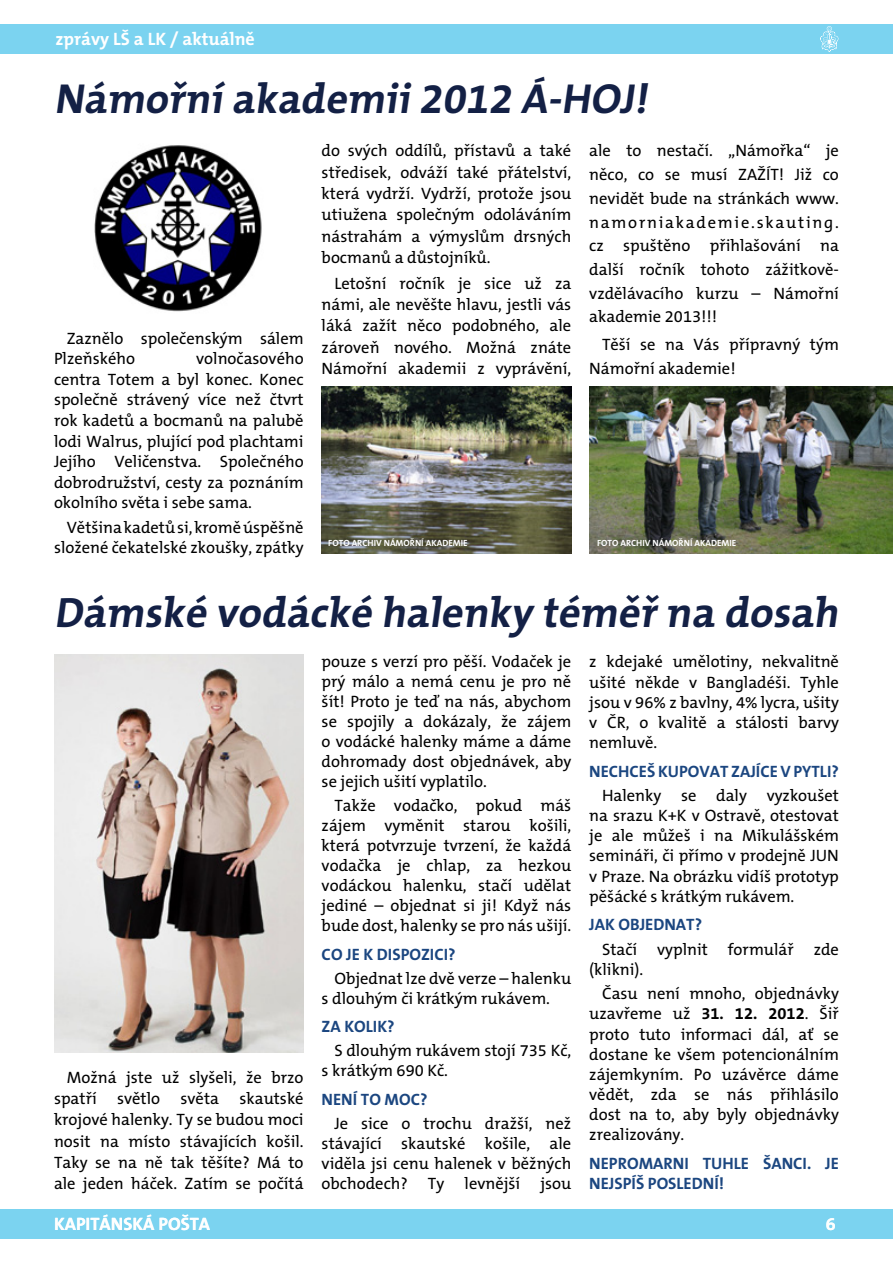
<style>
.page{position:relative;width:893px;height:1263px;background:#fff}
.page>*{position:absolute;margin:0;border:0;box-sizing:border-box;transform-origin:0 0}
.t1{font:700 42.6px "The Mix CE B7";color:#132045}
.t2{font:700 42.15px "The Mix CE B7";color:#132045}
.t3{font:700 18px "The Mix CE B7";color:#fff}
.t4{font:16.5px/20px "The Mix CE B5 Plain";color:#000;text-align:justify}
.t5{font:700 16.5px "The Mix CE B7";color:#1b4680}
.t6{font:700 9px "The Mix CE B7";color:#fff}
.s1{font-family:"The Mix CE B7";font-weight:700}
</style>
<div class="page">
<div style="left:0;top:1209px;width:893px;height:30px;background:#7bd3f0"></div>
<div style="left:0;top:24px;width:893px;height:30px;background:#7bd3f0"></div>
<svg style="left:820px;top:26px;width:19px;height:26px"></svg>
<img style="left:94px;top:145px;width:168px;height:167px">
<img style="left:322px;top:387px;width:249px;height:166px">
<img style="left:589px;top:387px;width:304px;height:166px">
<img style="left:54px;top:654px;width:250px;height:399px">
<p class="t3" style="left:55px;top:29px;width:201px">ZPRÁVY LŠ A LK / AKTUÁLNĚ</p>
<h2 class="t2" style="left:54px;top:75px;width:602px">NÁMOŘNÍAKADEMII2012 Á-HOJ!</h2>
<p class="t4" style="left:54px;top:329px;width:251px;line-height:20.5px;text-indent:13px">Zaznělo společenským sálem<br>Plzeňského</p>
<p class="t4" style="left:54px;top:349px;width:251px;line-height:20.5px;text-indent:142px">volnočasového centra Totem a byl konec. Konec společně strávený více než čtvrt rok kadetů a bocmanů na palubě lodi Walrus, plující pod plachtami Jejího Veličenstva. Společného dobrodružství, cesty za poznáním okolního světa i sebe sama.</p>
<p class="t4" style="left:54px;top:518px;width:251px;line-height:20.5px;text-align:right">Většina kadetů si, kromě úspěšně složené čekatelské zkoušky, zpátky</p>
<p class="t4" style="left:322px;top:141px;width:251px;line-height:21.3px">do svých oddílů, přístavů a také středisek, odváží také přátelství, která vydrží. Vydrží, protože jsou utiužena společným odoláváním nástrahám a výmyslům drsných bocmanů a důstojníků.</p>
<p class="t4" style="left:322px;top:273px;width:251px;line-height:21.3px;text-indent:13px">Letošní ročník je sice už za námi, ale nevěšte hlavu, jestli vás láká zažít něco podobného, ale zároveň nového. Možná znáte Námořní akademii z vyprávění,</p>
<p class="t4" style="left:589px;top:140px;width:251px;line-height:23.7px">ale to nestačí. „Námořka“ je něco, co se musí ZAŽÍT! Již co nevidět bude na stránkách www. namorniakademie.skauting. cz spuštěno přihlašování na další ročník tohoto zážitkově&shy;vzdělávacího kurzu – Námořní akademie 2013!!!</p>
<p class="t4" style="left:589px;top:334px;width:251px;line-height:23.7px;text-indent:13px">Těší se na Vás přípravný tým<br>Námořní akademie!</p>
<p class="t6" style="left:328px;top:538px;width:45px">FOTO ARCHIV</p>
<p class="t6" style="left:384px;top:538px;width:14px">NÁMO</p>
<p class="t6" style="left:410px;top:538px;width:23px">ŘNÍ AKAD</p>
<p class="t6" style="left:448px;top:538px;width:21px">EMIE</p>
<p class="t6" style="left:597px;top:538px;width:45px">FOTO ARCHIV</p>
<p class="t6" style="left:652px;top:538px;width:14px">NÁMO</p>
<p class="t6" style="left:679px;top:538px;width:23px">ŘNÍ AKAD</p>
<p class="t6" style="left:717px;top:538px;width:21px">EMIE</p>
<h1 class="t1" style="left:54px;top:588px;width:793px">DÁMSKÉ VODÁCKÉ HALENKY TÉMĚŘ NA DOSAH</h1>
<p class="t4" style="left:54px;top:1068px;width:251px;line-height:21.1px;text-indent:13px">Možná jste už slyšeli, že brzo spatří světlo světa skautské krojové halenky. Ty se budou moci nosit na místo stávajících košil.<br>Taky se na ně tak těšíte? Má to ale jeden háček. Zatím se počítá</p>
<p class="t4" style="left:322px;top:653px;width:251px">pouze s verzí pro pěší. Vodaček je prý málo a nemá cenu je pro ně šít! Proto je teď na nás, abychom se spojily a dokázaly, že zájem o vodácké halenky máme a dáme dohromady dost objednávek, aby se jejich ušití vyplatilo.</p>
<p class="t4" style="left:322px;top:797px;width:251px;text-indent:13px">Takže vodačko, pokud máš zájem vyměnit starou košili, která potvrzuje tvrzení, že každá vodačka je chlap, za hezkou vodáckou halenku, stačí udělat jediné – objednat si ji! Když nás bude dost, halenky se pro nás ušijí.</p>
<p class="t5" style="left:322px;top:945px;width:65px">CO JE KDISPOZI</p>
<p class="t5" style="left:434px;top:945px;width:23px">CI?</p>
<p class="t4" style="left:322px;top:969px;width:251px;text-indent:13px">Objednat lze dvě verze – halenku s dlouhým či krátkým rukávem.</p>
<p class="t5" style="left:322px;top:1017px;width:75px">ZAKOLIK?</p>
<p class="t4" style="left:322px;top:1042px;width:251px;text-indent:13px">S dlouhým rukávem stojí 735 Kč, s krátkým 690 Kč.</p>
<p class="t5" style="left:322px;top:1090px;width:107px">NENÍ TO MOC?</p>
<p class="t4" style="left:322px;top:1114px;width:251px;text-indent:13px">Je sice o trochu dražší, než stávající skautské košile, ale viděla jsi cenu halenek v běžných obchodech? Ty levnější jsou</p>
<p class="t4" style="left:589px;top:653px;width:251px">z kdejaké umělotiny, nekvalitně ušité někde v Bangladéši. Tyhle jsou v 96% z bavlny, 4% lycra, ušity v ČR, o kvalitě a stálosti barvy nemluvě.</p>
<p class="t5" style="left:589px;top:762px;width:101px">NECHCEŠ KUPOVAT</p>
<p class="t5" style="left:731px;top:762px;width:109px">ZAJ ÍCE V PYTLI?</p>
<p class="t4" style="left:589px;top:786px;width:251px;text-indent:13px">Halenky se daly vyzkoušet na srazu K+K v Ostravě, otestovat je ale můžeš i na Mikulášském semináři, či přímo v prodejně JUN v Praze. Na obrázku vidíš prototyp pěšácké s krátkým rukávem.</p>
<p class="t5" style="left:589px;top:915px;width:76px">JAK OBJEDNAT</p>
<p class="t5" style="left:695px;top:915px;width:9px">?</p>
<p class="t4" style="left:589px;top:940px;width:251px;text-indent:13px">Stačí vyplnit formulář zde (klikni).</p>
<p class="t4" style="left:589px;top:984px;width:251px;text-indent:13px">Času není mnoho, objednávky uzavřeme už <span class="s1">31. 12. 2012</span>. Šiř proto tuto informaci dál, ať se dostane ke všem potencionálním zájemkyním. Po uzávěrce dáme vědět, zda se nás přihlásilo dost na to, aby byly objednávky zrealizovány.</p>
<p class="t5" style="left:589px;top:1154px;width:31px">NEPROMARNI</p>
<p class="t5" style="left:703px;top:1154px;width:71px">TUHLE ŠAN</p>
<p class="t5" style="left:793px;top:1154px;width:47px">CI. JE</p>
<p class="t5" style="left:589px;top:1174px;width:136px">NEJSPÍŠ POSLEDN Í!</p>
<p class="t3" style="left:54px;top:1214px;width:158px">KAPITÁNSKÁ POŠTA</p>
<p class="t3" style="left:826px;top:1214px;width:11px">6</p>
</div>
